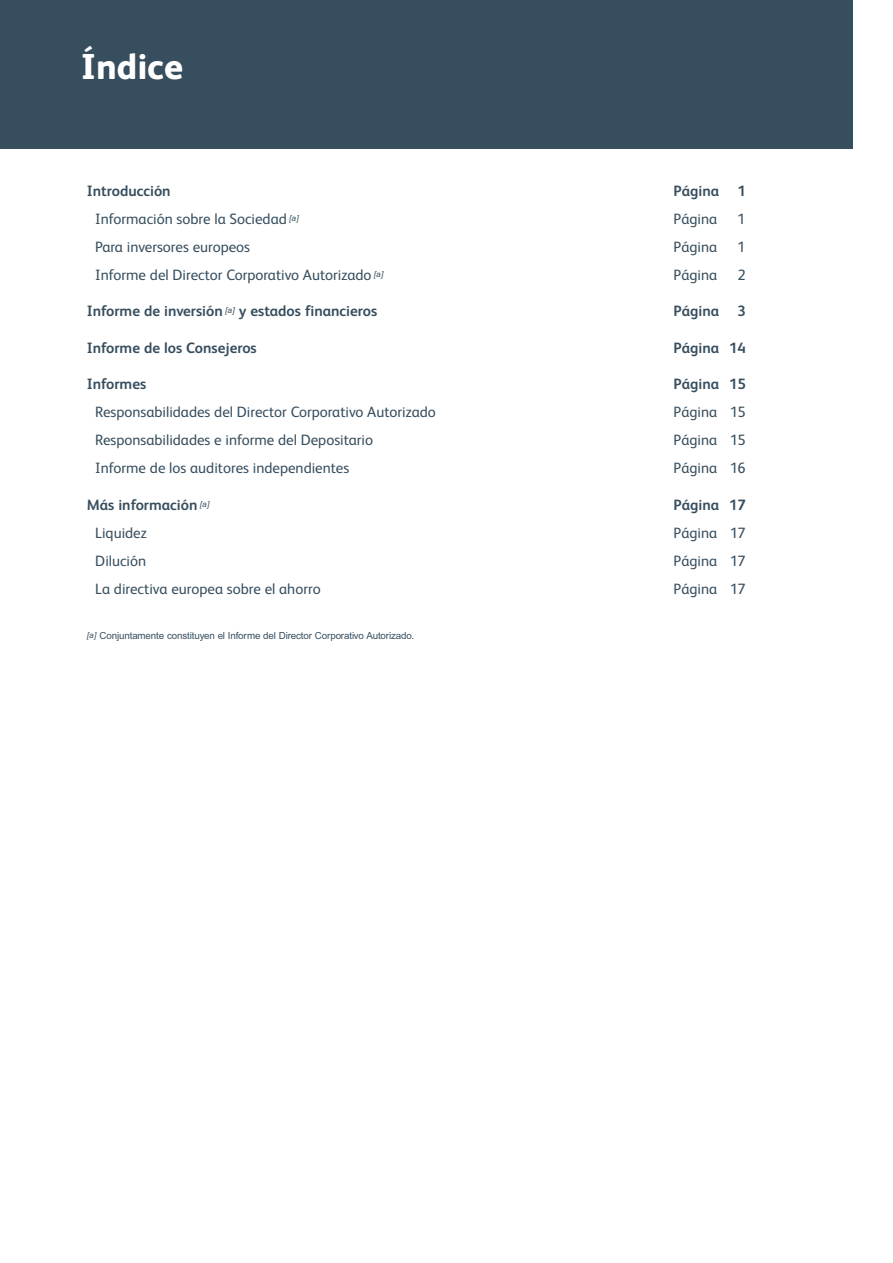
<style>
.page{position:relative;width:893px;height:1263px;background:#fff}
.page>*{position:absolute;margin:0;border:0;box-sizing:border-box;transform-origin:0 0}
.t1{font:800 36px "FS Albert";color:#fff}
.t2{font:15px "FS Albert";color:#374e5e}
.t3{font:700 15px "FS Albert";color:#374e5e}
.t4{font:9.75px "Arial";letter-spacing:-.01em;color:#374e5e}
</style>
<div class="page">
<div style="left:0;top:0;width:853px;height:149px;background:#374e5e"></div>
<h1 class="t1" style="left:81px;top:54px;width:104px">Índice</h1>
<p class="t3" style="left:87px;top:185px;width:85px">Introducción</p>
<p class="t3" style="left:674px;top:185px;width:74px">Página 1</p>
<p class="t2" style="left:95px;top:213px;width:205px">Información sobre la Sociedad <sup>[a]</sup></p>
<p class="t2" style="left:674px;top:213px;width:45px">Página</p>
<p class="t2" style="left:738px;top:213px;width:10px">1</p>
<p class="t2" style="left:95px;top:241px;width:156px">Para inversores europeos</p>
<p class="t2" style="left:674px;top:241px;width:45px">Página</p>
<p class="t2" style="left:738px;top:241px;width:10px">1</p>
<p class="t2" style="left:95px;top:269px;width:290px">Informe del Director Corporativo Autorizado <sup>[a]</sup></p>
<p class="t2" style="left:674px;top:269px;width:45px">Página</p>
<p class="t2" style="left:738px;top:269px;width:10px">2</p>
<p class="t3" style="left:87px;top:306px;width:292px">Informe de inversión <sup>[a]</sup> y estados financieros</p>
<p class="t3" style="left:674px;top:306px;width:74px">Página 3</p>
<p class="t3" style="left:87px;top:342px;width:171px">Informe de los Consejeros</p>
<p class="t3" style="left:674px;top:342px;width:74px">Página 14</p>
<p class="t3" style="left:87px;top:379px;width:61px">Informes</p>
<p class="t3" style="left:674px;top:379px;width:74px">Página 15</p>
<p class="t2" style="left:95px;top:407px;width:342px">Responsabilidades del Director Corporativo Autorizado</p>
<p class="t2" style="left:674px;top:407px;width:74px">Página 15</p>
<p class="t2" style="left:95px;top:435px;width:279px">Responsabilidades e informe del Depositario</p>
<p class="t2" style="left:674px;top:435px;width:74px">Página 15</p>
<p class="t2" style="left:95px;top:463px;width:255px">Informe de los auditores independientes</p>
<p class="t2" style="left:674px;top:463px;width:74px">Página 16</p>
<p class="t3" style="left:87px;top:499px;width:124px">Más información <sup>[a]</sup></p>
<p class="t3" style="left:674px;top:499px;width:74px">Página 17</p>
<p class="t2" style="left:95px;top:527px;width:53px">Liquidez</p>
<p class="t2" style="left:674px;top:527px;width:74px">Página 17</p>
<p class="t2" style="left:95px;top:555px;width:52px">Dilución</p>
<p class="t2" style="left:674px;top:555px;width:74px">Página 17</p>
<p class="t2" style="left:95px;top:583px;width:227px">La directiva europea sobre el ahorro</p>
<p class="t2" style="left:674px;top:583px;width:74px">Página 17</p>
<p class="t4" style="left:87px;top:632px;width:329px"><sup>[a]</sup> Conjuntamente constituyen el Informe del Director Corporativo Autorizado.</p>
</div>
